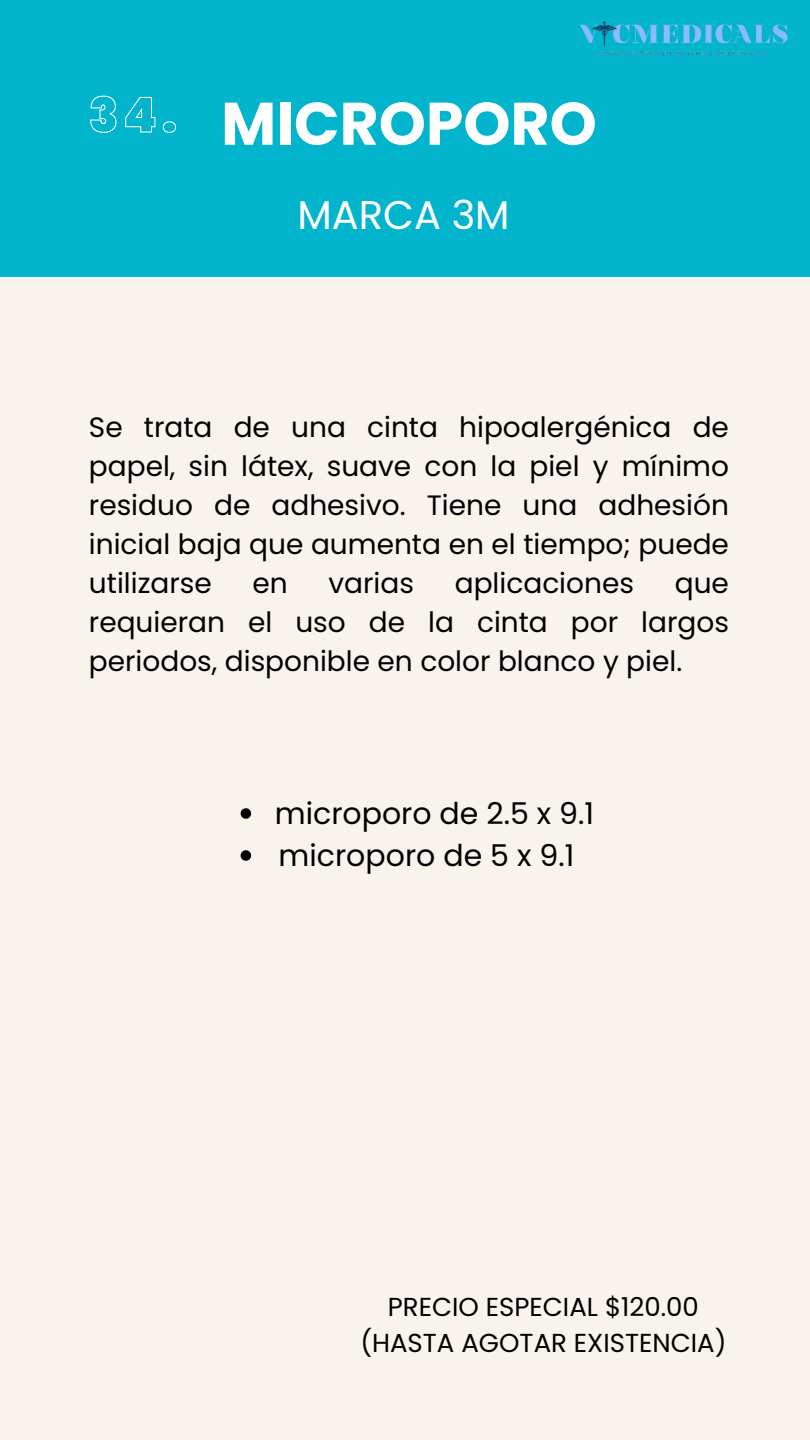
<style>
.page{position:relative;width:810px;height:1440px;background:#f8f3ec}
.page>*{position:absolute;margin:0;border:0;box-sizing:border-box;transform-origin:0 0}
.t1{font:700 60px "Poppins";color:#fff}
.t2{font:40px "Poppins";color:#fff}
.t3{font:30px "Poppins";color:#000}
.t4{font:28px/39px "Poppins";color:#000;text-align:justify}
.t5{font:26px/36px "Poppins";color:#000;text-align:center}
</style>
<div class="page">
<div style="left:0;top:0;width:810px;height:277px;background:#02b4cc"></div>
<img style="left:580px;top:21px;width:208px;height:35px">
<svg style="left:90px;top:95px;width:87px;height:38px"></svg>
<svg style="left:241px;top:808px;width:10px;height:11px"></svg>
<svg style="left:241px;top:850px;width:10px;height:11px"></svg>
<h2 class="t1" style="left:221px;top:82px;width:377px">MICROPORO</h2>
<h1 class="t2" style="left:297px;top:187px;width:214px">MARCA 3M</h1>
<h3 class="t4" style="left:89px;top:408px;width:642px">Se trata de una cinta hipoalergénica de papel, sin látex, suave con la piel y mínimo residuo de adhesivo. Tiene una adhesión inicial baja que aumenta en el tiempo; puede utilizarse</h3>
<h3 class="t4" style="left:253px;top:564px;width:37px">en</h3>
<h3 class="t4" style="left:329px;top:564px;width:87px">varias</h3>
<h3 class="t4" style="left:455px;top:564px;width:181px">aplicaciones</h3>
<h3 class="t4" style="left:89px;top:564px;width:642px;text-indent:586px">que requieran el uso de la cinta por largos periodos, disponible en color blanco y piel.</h3>
<p class="t3" style="left:275px;top:793px;width:321px">microporo de 2.5 x 9.1</p>
<p class="t3" style="left:279px;top:835px;width:297px">microporo de 5 x 9.1</p>
<h4 class="t5" style="left:360px;top:1289px;width:368px">PRECIO ESPECIAL $120.00 (HASTA AGOTAR EXISTENCIA)</h4>
</div>
